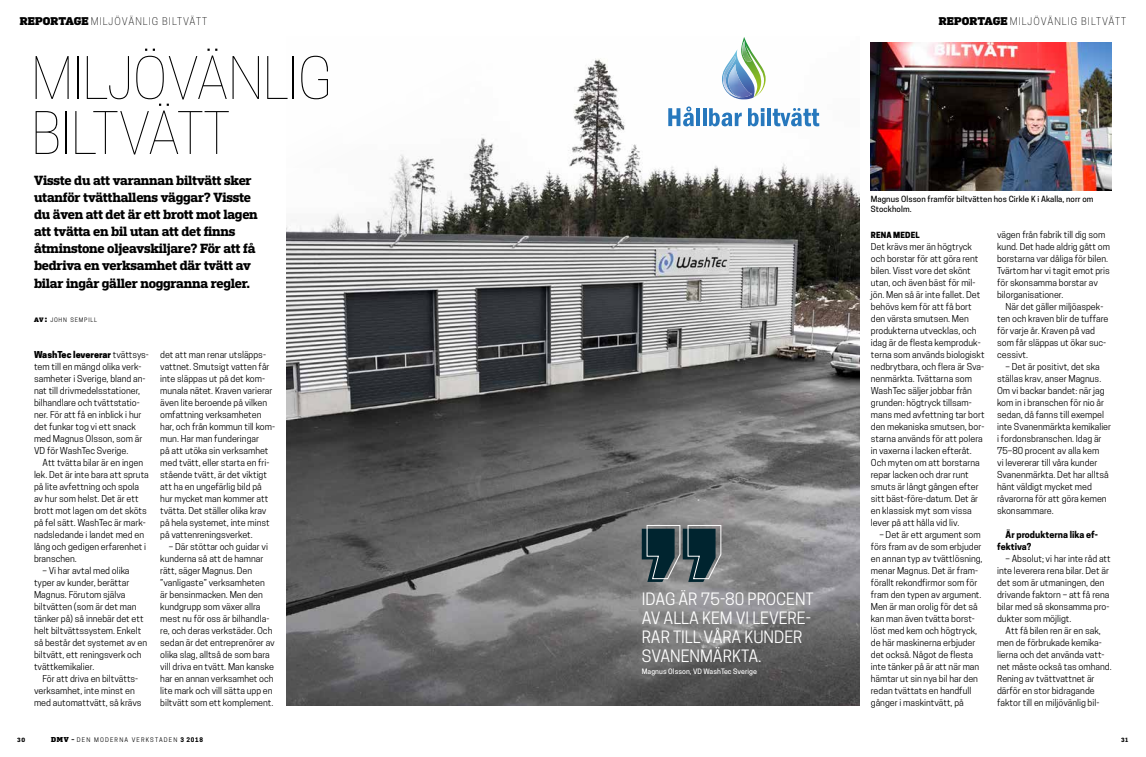
<style>
.page{position:relative;width:1146px;height:757px;background:#fff}
.page>*{position:absolute;margin:0;border:0;box-sizing:border-box;transform-origin:0 0}
.t1{font:100 55px/55px "Cooper Hewitt";letter-spacing:-.01em;color:#000}
.t2{font:16px/19px "Cooper Hewitt";color:#fff}
.t3{font:700 13px/17.2px "Flama Slab";letter-spacing:-.02em;color:#000}
.t4{font:300 10px "Cooper Hewitt";letter-spacing:.1em;color:#000}
.t5{font:9px/12px "Cooper Hewitt";color:#000}
.t6{font:700 9px/12px "Cooper Hewitt";color:#000}
.t7{font:500 8px/10px "Cooper Hewitt";letter-spacing:.01em;color:#000}
.t8{font:800 8px "Cooper Hewitt";letter-spacing:.01em;color:#000}
.t9{font:500 7px "Cooper Hewitt";letter-spacing:.01em;color:#fff}
.t10{font:6px "Cooper Hewitt";letter-spacing:.2em;color:#000}
.t11{font:700 6px "Flama Slab";color:#000}
.t12{font:5.8px "Cooper Hewitt";letter-spacing:.145em;color:#000}
.s1{font-family:"Flama Slab";font-weight:900;font-size:11px}
.s2{font-family:"Flama Slab";font-weight:900;font-size:6.3px}
.s3{font-family:"Flama Slab";font-weight:900;font-size:8px}
.s4{font-weight:800}
.s5{font-family:"Flama Slab";font-weight:900;font-size:7px}
.s6{font-weight:700}
</style>
<div class="page">
<img style="left:286px;top:58px;width:573px;height:648px">
<img style="left:870px;top:43px;width:241px;height:148px">
<svg style="left:641px;top:525px;width:80px;height:57px;background:#3f545a"></svg>
<svg style="left:668px;top:106px;width:25px;height:20px"></svg>
<hr style="left:696px;top:108px;width:4px;height:18px;background:#2778bd">
<svg style="left:702px;top:108px;width:4px;height:18px"></svg>
<svg style="left:709px;top:108px;width:32px;height:18px"></svg>
<svg style="left:747px;top:108px;width:17px;height:18px"></svg>
<hr style="left:767px;top:108px;width:3px;height:18px;background:#2778bd">
<svg style="left:772px;top:108px;width:47px;height:18px"></svg>
<svg style="left:721px;top:37px;width:44px;height:62px"></svg>
<img style="left:742px;top:64px;width:10px;height:33px">
<img style="left:740px;top:40px;width:11px;height:22px">
<img style="left:722px;top:56px;width:20px;height:42px">
<p class="t4" style="left:20px;top:15px;width:189px"><span class="s1">REPORTAGE</span>MILJÖVÄNLIG BILTVÄTT</p>
<p class="t4" style="left:938px;top:15px;width:189px"><span class="s1">REPORTAGE</span>MILJÖVÄNLIG BILTVÄTT</p>
<h1 class="t1" style="left:31px;top:49px;width:302px">MILJÖVÄNLIG<br>BILTVÄTT</h1>
<p class="t3" style="left:34px;top:172px;width:225px">Visste du att varannan biltvätt sker utanför tvätthallens väggar? Visste du även att det är ett brott mot lagen att tvätta en bil utan att det finns åtminstone oljeavskiljare? För att få bedriva en verksamhet där tvätt av bilar ingår gäller noggranna regler.</p>
<p class="t12" style="left:34px;top:316px;width:64px"><span class="s2">av</span><span class="s3">:</span> JOHN SEMPILL</p>
<p class="t5" style="left:34px;top:349px;width:116px"><span class="s4">WashTec levererar</span> tvättsys&shy;tem till en mängd olika verk&shy;samheter i Sverige, bland an&shy;nat till drivmedelsstationer, bilhandlare och tvättstatio&shy;ner. För att få en inblick i hur det funkar tog vi ett snack med Magnus Olsson, som är<br>VD för WashTec Sverige.</p>
<p class="t5" style="left:34px;top:457px;width:116px;text-indent:9px">Att tvätta bilar är en ingen lek. Det är inte bara att spruta på lite avfettning och spola av hur som helst. Det är ett brott mot lagen om det sköts på fel sätt. WashTec är mark&shy;nadsledande i landet med en lång och gedigen erfarenhet i branschen.</p>
<p class="t5" style="left:34px;top:565px;width:115px;text-indent:9px">– Vi har avtal med olika typer av kunder, berättar<br>Magnus. Förutom själva biltvätten (som är det man tänker på) så innebär det ett helt biltvättssystem. Enkelt så består det systemet av en biltvätt, ett reningsverk och tvättkemikalier.</p>
<p class="t5" style="left:34px;top:673px;width:109px;text-indent:9px">För att driva en biltvätts&shy;verksamhet, inte minst en med automattvätt, så krävs</p>
<p class="t5" style="left:160px;top:349px;width:116px">det att man renar utsläpps&shy;vattnet. Smutsigt vatten får inte släppas ut på det kom&shy;munala nätet. Kraven varierar även lite beroende på vilken omfattning verksamheten har, och från kommun till kom&shy;mun. Har man funderingar<br>på att utöka sin verksamhet med tvätt, eller starta en fri&shy;stående tvätt, är det viktigt att ha en ungefärlig bild på hur mycket man kommer att tvätta. Det ställer olika krav på hela systemet, inte minst på vattenreningsverket.</p>
<p class="t5" style="left:160px;top:541px;width:116px;text-indent:9px">– Där stöttar och guidar vi kunderna så att de hamnar rätt, säger Magnus. Den ”vanligaste” verksamheten<br>är bensinmacken. Men den kundgrupp som växer allra mest nu för oss är bilhandla&shy;re, och deras verkstäder. Och sedan är det entreprenörer av olika slag, alltså de som bara vill driva en tvätt. Man kanske har en annan verksamhet och lite mark och vill sätta upp en biltvätt som ett komplement.</p>
<h2 class="t2" style="left:641px;top:590px;width:173px">IDAG ÄR 75-80 PROCENT<br>AV ALLA KEM VI LEVERE-<br>RAR TILL VÅRA KUNDER<br>SVANENMÄRKTA.</h2>
<p class="t9" style="left:641px;top:667px;width:117px">Magnus Olsson, VD WashTec Sverige</p>
<p class="t7" style="left:870px;top:194px;width:224px">Magnus Olsson framför biltvätten hos Cirkle K i Akalla, norr om<br>Stockholm.</p>
<p class="t8" style="left:870px;top:230px;width:50px">RENA MEDEL</p>
<p class="t5" style="left:870px;top:241px;width:115px">Det krävs mer än högtryck och borstar för att göra rent bilen. Visst vore det skönt utan, och även bäst för mil&shy;jön. Men så är inte fallet. Det behövs kem för att få bort den värsta smutsen. Men produkterna utvecklas, och idag är de flesta kemproduk&shy;terna som används biologiskt nedbrytbara, och flera är Sva&shy;nenmärkta. Tvättarna som<br>WashTec säljer jobbar från grunden: högtryck tillsam&shy;mans med avfettning tar bort den mekaniska smutsen, bor&shy;starna används för att polera in vaxerna i lacken efteråt.<br>Och myten om att borstarna repar lacken och drar runt smuts är långt gången efter sitt bäst-före-datum. Det är en klassisk myt som vissa lever på att hålla vid liv.</p>
<p class="t5" style="left:870px;top:529px;width:113px;text-indent:9px">– Det är ett argument som förs fram av de som erbjuder en annan typ av tvättlösning, menar Magnus. Det är fram&shy;förallt rekondfirmor som för fram den typen av argument.<br>Men är man orolig för det så kan man även tvätta borst&shy;löst med kem och högtryck, de här maskinerna erbjuder det också. Något de flesta inte tänker på är att när man hämtar ut sin nya bil har den redan tvättats en handfull gånger i maskintvätt, på</p>
<p class="t5" style="left:996px;top:229px;width:114px">vägen från fabrik till dig som kund. Det hade aldrig gått om borstarna var dåliga för bilen.<br>Tvärtom har vi tagit emot pris för skonsamma borstar av bilorganisationer.</p>
<p class="t5" style="left:996px;top:301px;width:113px;text-indent:9px">När det gäller miljöaspek&shy;ten och kraven blir de tuffare för varje år. Kraven på vad som får släppas ut ökar suc&shy;cessivt.</p>
<p class="t5" style="left:996px;top:361px;width:116px;text-indent:9px">– Det är positivt, det ska ställas krav, anser Magnus.<br>Om vi backar bandet: när jag kom in i branschen för nio år sedan, då fanns till exempel inte Svanenmärkta kemikalier i fordonsbranschen. Idag är<br>75–80 procent av alla kem<br>vi levererar till våra kunder<br>Svanenmärkta. Det har alltså hänt väldigt mycket med råvarorna för att göra kemen skonsammare.</p>
<p class="t6" style="left:996px;top:528px;width:102px;text-indent:9px">Är produkterna lika ef&shy;fektiva?</p>
<p class="t5" style="left:996px;top:552px;width:115px;text-indent:9px">– Absolut; vi har inte råd att inte leverera rena bilar. Det är det som är utmaningen, den drivande faktorn – att få rena bilar med så skonsamma pro&shy;dukter som möjligt.</p>
<p class="t5" style="left:996px;top:624px;width:116px;text-indent:9px">Att få bilen ren är en sak, men de förbrukade kemika&shy;lierna och det använda vatt&shy;net måste också tas omhand.<br>Rening av tvättvattnet är därför en stor bidragande faktor till en miljövänlig bil-</p>
<p class="t11" style="left:17px;top:736px;width:9px">30</p>
<p class="t10" style="left:51px;top:736px;width:153px"><span class="s5">DMV</span> <span class="s6">–</span> DEN MODERNA VERKSTADEN <span class="s6">3 2018</span></p>
<p class="t11" style="left:1120px;top:736px;width:9px">31</p>
</div>
